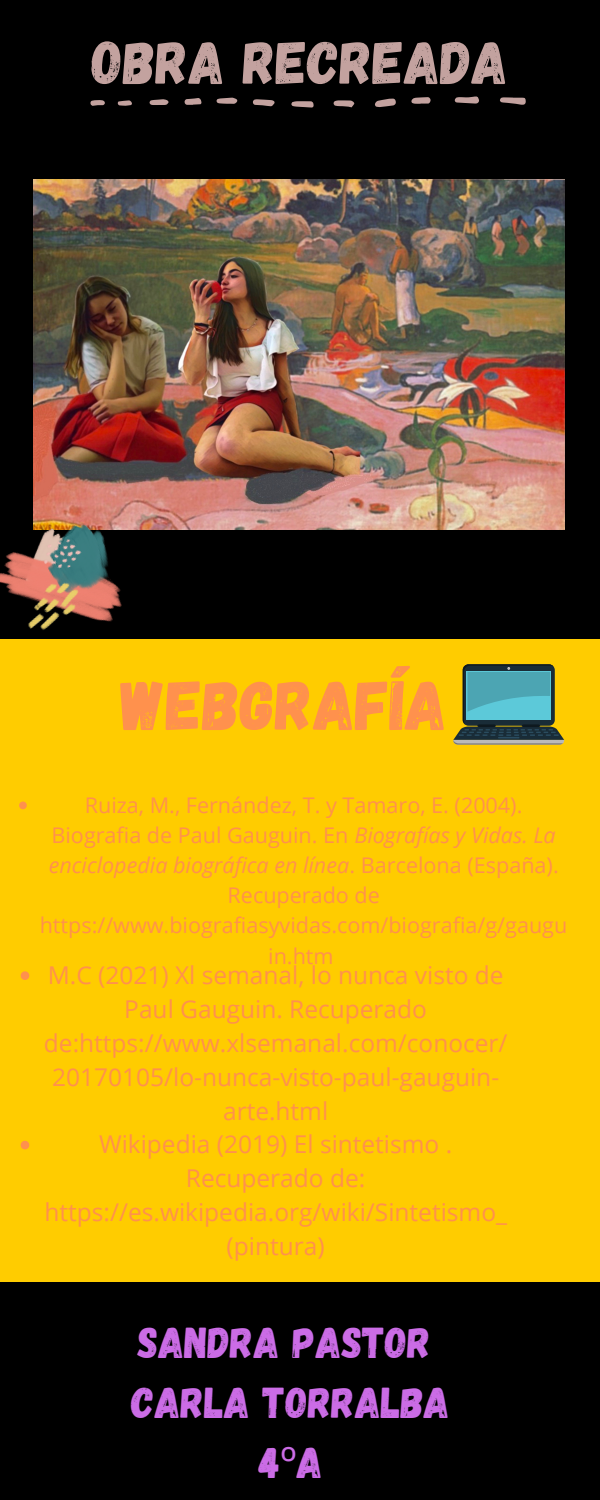
<style>
.page{position:relative;width:600px;height:1500px;background:#000}
.page>*{position:absolute;margin:0;border:0;box-sizing:border-box;transform-origin:0 0}
.t1{font:69.8px "Gagalin";color:#ff914d}
.t2{font:60.4px "Gagalin";color:#c3a29f}
.t3{font:43.2px "Gagalin";color:#cb6ce6}
.t4{font:24.5px/33.9px "Open Sans";color:#ff914d;text-align:center}
.t5{font:21.6px/30.1px "Open Sans";color:#ff914d;text-align:center}
.s1{font-style:italic}
.s2{font-family:"Noto Sans"}
</style>
<div class="page">
<div style="left:0;top:639px;width:600px;height:643px;background:#fc0"></div>
<img style="left:33px;top:180px;width:532px;height:349px">
<img style="left:0;top:504px;width:139px;height:126px">
<svg style="left:19px;top:802px;width:8px;height:7px"></svg>
<svg style="left:21px;top:971px;width:8px;height:9px"></svg>
<svg style="left:21px;top:1141px;width:8px;height:8px"></svg>
<svg style="left:500px;top:97px;width:26px;height:8px"></svg>
<svg style="left:375px;top:99px;width:21px;height:8px"></svg>
<svg style="left:455px;top:97px;width:24px;height:7px"></svg>
<svg style="left:291px;top:101px;width:23px;height:7px"></svg>
<svg style="left:253px;top:99px;width:22px;height:7px"></svg>
<svg style="left:334px;top:100px;width:20px;height:7px"></svg>
<svg style="left:411px;top:97px;width:20px;height:7px"></svg>
<svg style="left:217px;top:98px;width:21px;height:6px"></svg>
<svg style="left:184px;top:98px;width:17px;height:7px"></svg>
<svg style="left:150px;top:99px;width:19px;height:6px"></svg>
<svg style="left:90px;top:100px;width:15px;height:6px"></svg>
<svg style="left:118px;top:100px;width:14px;height:6px"></svg>
<svg style="left:453px;top:664px;width:111px;height:81px;background:#618c76"></svg>
<p class="t2" style="left:92px;top:23px;width:418px">OBRA RECREADA</p>
<p class="t1" style="left:121px;top:660px;width:328px">WEBGRAFÍA</p>
<p class="t5" style="left:40px;top:790px;width:529px">Ruiza, M., Fernández, T. y Tamaro, E. (2004).<br>Biografia de Paul Gauguin. En <span class="s1">Biografías y Vidas. La enciclopedia biográfica en línea</span>. Barcelona (España).<br>Recuperado de https://www.biografiasyvidas.com/biografia/g/gaugu in.htm</p>
<p class="t4" style="left:44px;top:958px;width:465px">M.C (2021) Xl semanal, lo nunca visto de<br>Paul Gauguin. Recuperado de:https://www.xlsemanal.com/conocer/<br>20170105/lo-nunca-visto-paul-gauguin&shy;arte.html</p>
<p class="t4" style="left:45px;top:1127px;width:464px">Wikipedia (2019) El sintetismo .<br>Recuperado de: https://es.wikipedia.org/wiki/Sintetismo_ (pintura)</p>
<p class="t3" style="left:138px;top:1315px;width:295px">SANDRA PASTOR</p>
<p class="t3" style="left:132px;top:1374px;width:320px">CARLA TORRALBA</p>
<p class="t3" style="left:259px;top:1434px;width:65px">4<span class="s2">º</span>A</p>
</div>
